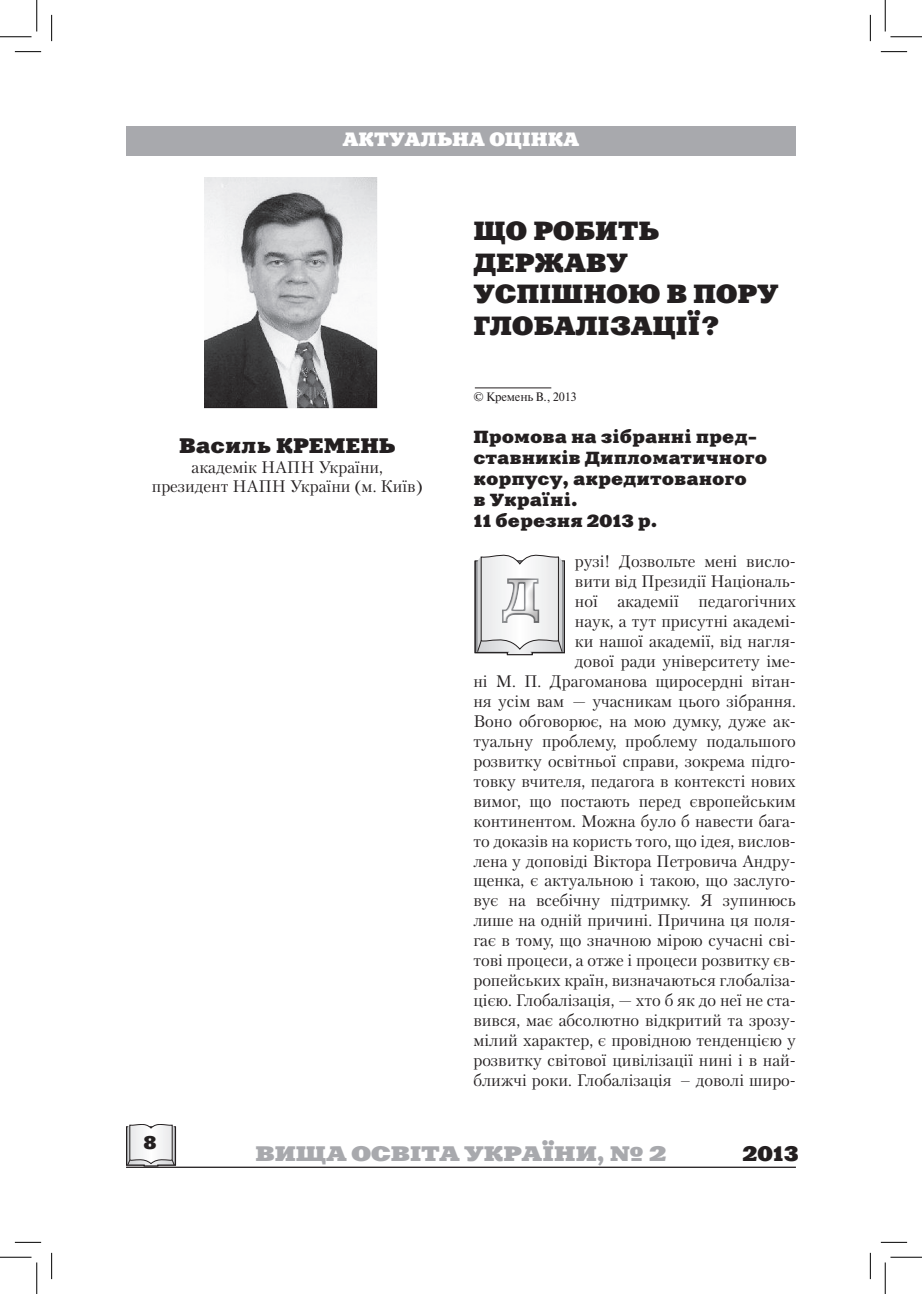
<style>
.page{position:relative;width:922px;height:1294px;background:#fff}
.page>*{position:absolute;margin:0;border:0;box-sizing:border-box;transform-origin:0 0}
.t1{font:700 47.25px "Petersburg C";color:#fff}
.Заголовок{font:26.25px/31.5px "Xenia Extended C";color:#231f20}
.t2{font:700 21px "Xenia Extended C";color:#a8a9ad}
.Подпись_под_фото{font:21px "Xenia Extended C";color:#231f20}
.t3{font:19.25px "Xenia Extended C";color:#fff}
.t4{font:18.38px "Xenia Extended C";color:#231f20}
.Подзаголовок2{font:17.5px/21px "Xenia Extended C";color:#231f20}
.Текст_базовый{font:16.62px/19.9px "Petersburg C";color:#231f20;text-align:right}
.Копирайт{font:12.25px "Newton C";letter-spacing:-.02em;color:#231f20}
</style>
<div class="page">
<hr style="left:126px;top:1166px;width:670px;height:2px;background:#231f20">
<svg style="left:126px;top:1124px;width:50px;height:42px"></svg>
<svg style="left:474px;top:555px;width:91px;height:100px"></svg>
<div style="left:490px;top:560px;width:113px;height:73px;background:#231f20;opacity:.5"></div>
<div style="left:126px;top:126px;width:670px;height:30px;background:#a8a9ad"></div>
<hr style="left:475px;top:388px;width:76px;height:1px;background:#231f20">
<img style="left:204px;top:178px;width:173px;height:231px">
<svg style="left:15px;top:51px;width:26px;height:1px"></svg>
<svg style="left:881px;top:51px;width:26px;height:1px"></svg>
<svg style="left:15px;top:1242px;width:26px;height:1px"></svg>
<svg style="left:881px;top:1242px;width:26px;height:1px"></svg>
<svg style="left:51px;top:15px;width:1px;height:26px"></svg>
<svg style="left:51px;top:1253px;width:1px;height:26px"></svg>
<svg style="left:870px;top:15px;width:1px;height:26px"></svg>
<svg style="left:870px;top:1253px;width:1px;height:26px"></svg>
<hr style="left:0;top:36px;width:32px;height:1px;background:#000">
<hr style="left:890px;top:36px;width:32px;height:1px;background:#000">
<hr style="left:0;top:1257px;width:32px;height:1px;background:#000">
<hr style="left:890px;top:1257px;width:32px;height:1px;background:#000">
<hr style="left:36px;top:0;width:1px;height:32px;background:#000">
<hr style="left:36px;top:1262px;width:1px;height:32px;background:#000">
<hr style="left:885px;top:0;width:1px;height:32px;background:#000">
<hr style="left:885px;top:1262px;width:1px;height:32px;background:#000">
<p class="t3" style="left:343px;top:127px;width:235px">актуальна оцінка</p>
<p class="Заголовок" style="left:473px;top:215px;width:28px">ЩО</p>
<p class="Заголовок" style="left:533px;top:215px;width:127px">РОБИТЬ</p>
<p class="Заголовок" style="left:473px;top:247px;width:22px">ДЕР</p>
<p class="Заголовок" style="left:473px;top:247px;width:265px;text-indent:61px">ЖАВУ<br>УСПІШНОЮ В ПОРУ<br>ГЛОБАЛІЗАЦІЇ?</p>
<p class="Подпись_под_фото" style="left:179px;top:432px;width:115px">Василь КРЕМЕН</p>
<p class="Подпись_под_фото" style="left:379px;top:432px;width:18px">Ь</p>
<p class="Текст_базовый" style="left:192px;top:456px;width:193px">академік НАПН України,</p>
<p class="Текст_базовый" style="left:152px;top:476px;width:272px">президент НАПН України (м. Київ)</p>
<p class="Копирайт" style="left:473px;top:390px;width:105px">© Кремень В., 2013</p>
<p class="Подзаголовок2" style="left:473px;top:427px;width:295px">Промова на зібранні пред&shy;ставників Дипломатичного корпусу, акредитованого</p>
<p class="Подзаголовок2" style="left:473px;top:490px;width:106px">в Україні.</p>
<p class="Подзаголовок2" style="left:473px;top:511px;width:186px">11 березня 2013 р.</p>
<p class="Текст_базовый" style="left:473px;top:551px;width:324px">рузі! Дозвольте мені висло-<br>вити від Президії Національ-<br>ної академії педагогічних<br>наук, а тут присутні академі-<br>ки нашої академії, від нагля-<br>дової ради університету іме-<br>ні М. П. Драгоманова щиросердні вітан&shy;ня усім вам — учасникам цього зібрання.<br>Воно обговорює, на мою думку, дуже ак&shy;туальну проблему, проблему подальшого розвитку освітньої справи, зокрема підго&shy;товку вчителя, педагога в контексті нових вимог, що постають перед європейським континентом. Можна було б навести бага&shy;то доказів на користь того, що ідея, вислов&shy;лена у доповіді Віктора Петровича Андру&shy;щенка, є актуальною і такою, що заслуго&shy;вує на всебічну підтримку. Я зупинюсь лише на одній причині. Причина ця поля&shy;гає в тому, що значною мірою сучасні сві&shy;тові процеси, а отже і процеси розвитку єв&shy;ропейських країн, визначаються глобаліза&shy;цією. Глобалізація, — хто б як до неї не ста&shy;вився, має абсолютно відкритий та зрозу&shy;мілий характер, є провідною тенденцією у розвитку світової цивілізації нині і в най&shy;ближчі роки. Глобалізація – доволі широ-</p>
<h1 class="t1" style="left:502px;top:567px;width:38px">д</h1>
<p class="t4" style="left:143px;top:1130px;width:15px">8</p>
<p class="t2" style="left:255px;top:1140px;width:412px">ВИЩА ОСВІТА УКРАЇНИ, № 2</p>
<p class="Подпись_под_фото" style="left:742px;top:1141px;width:58px">2013</p>
</div>
